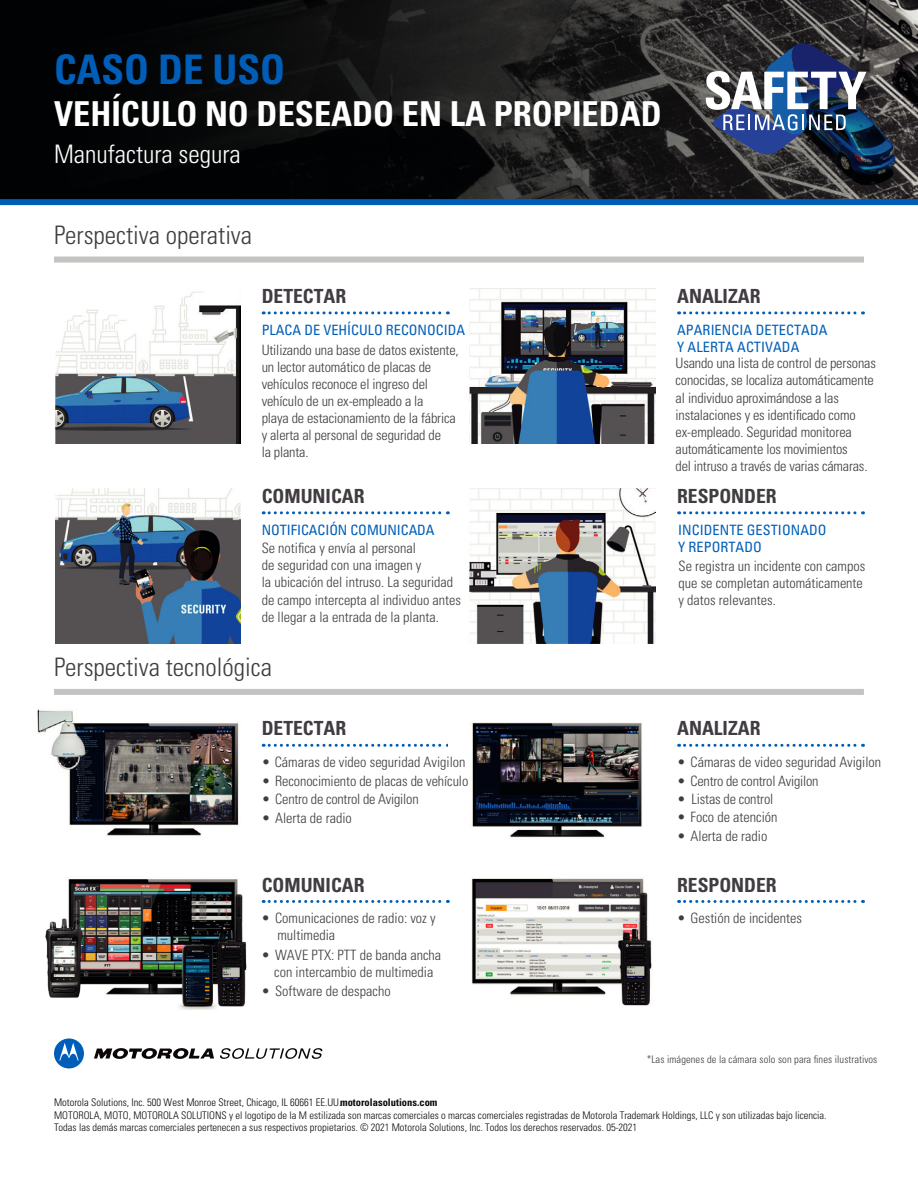
<style>
.page{position:relative;width:918px;height:1188px;background:#fff}
.page>*{position:absolute;margin:0;border:0;box-sizing:border-box;transform-origin:0 0}
.t1{font:700 condensed 40.8px "Univers";color:#005eb8}
.t2{font:700 condensed 34.35px "Univers";color:#fff}
.t3{font:300 condensed 25.5px "Univers LT Std";color:#413c41}
.t4{font:300 condensed 25.5px "Univers LT Std";color:#fff}
.t5{font:700 condensed 19.5px "Univers";color:#413c41}
.t6{font:300 condensed 14.25px/17.1px "Univers LT Std";letter-spacing:-.005em;color:#413c41}
.t7{font:condensed 14.25px/17.1px "Univers";color:#005eb8}
.t8{font:300 condensed 10.5px/12.6px "Univers LT Std";color:#100e0e}
.t9{font:300 condensed 10.5px "Univers LT Std";color:#0b0607}
.t10{font:300 condensed 10.5px "Univers LT Std";letter-spacing:.01em;color:#413c41}
.s1{font-family:"Univers";font-weight:700}
</style>
<div class="page">
<svg style="left:0;top:0;width:918px;height:199px;background:#181818"></svg>
<div style="left:0;top:199px;width:918px;height:6px;background:#005eb8"></div>
<img style="left:55px;top:291px;width:185px;height:153px">
<img style="left:37px;top:708px;width:202px;height:128px">
<img style="left:55px;top:489px;width:185px;height:154px">
<img style="left:470px;top:289px;width:185px;height:155px">
<svg style="left:469px;top:488px;width:187px;height:156px"></svg>
<img style="left:470px;top:489px;width:185px;height:154px">
<img style="left:471px;top:878px;width:181px;height:128px">
<svg style="left:263px;top:311px;width:185px;height:3px"></svg>
<svg style="left:263px;top:744px;width:185px;height:3px"></svg>
<svg style="left:263px;top:511px;width:185px;height:3px"></svg>
<svg style="left:263px;top:900px;width:185px;height:3px"></svg>
<svg style="left:679px;top:311px;width:185px;height:3px"></svg>
<svg style="left:679px;top:744px;width:185px;height:3px"></svg>
<svg style="left:679px;top:511px;width:185px;height:3px"></svg>
<svg style="left:679px;top:900px;width:185px;height:3px"></svg>
<img style="left:472px;top:722px;width:170px;height:116px">
<img style="left:68px;top:879px;width:179px;height:131px">
<div style="left:54px;top:689px;width:810px;height:6px;background:#c4c3c1"></div>
<div style="left:54px;top:257px;width:810px;height:6px;background:#c4c3c1"></div>
<svg style="left:94px;top:1048px;width:120px;height:11px"></svg>
<svg style="left:54px;top:1038px;width:30px;height:30px"></svg>
<svg style="left:220px;top:1048px;width:102px;height:11px"></svg>
<img style="left:45px;top:892px;width:50px;height:111px">
<svg style="left:706px;top:43px;width:161px;height:111px"></svg>
<h1 class="t1" style="left:54px;top:44px;width:233px">CASO DE USO</h1>
<h2 class="t2" style="left:54px;top:92px;width:609px">VEHÍCULO NO DESEADO EN LA PROPIEDAD</h2>
<h3 class="t4" style="left:54px;top:139px;width:188px">Manufactura segura</h3>
<h3 class="t3" style="left:54px;top:220px;width:200px">Perspectiva operativa</h3>
<h3 class="t5" style="left:262px;top:284px;width:86px">DETECTAR</h3>
<p class="t7" style="left:262px;top:321px;width:205px">PLACA DE VEHÍCULO RECONOCIDA</p>
<p class="t6" style="left:262px;top:341px;width:199px">Utilizando una base de datos existente, un lector automático de placas de vehículos reconoce el ingreso del vehículo de un ex-empleado a la<br>playa de estacionamiento de la fábrica y alerta al personal de seguridad de<br>la planta.</p>
<h3 class="t5" style="left:262px;top:484px;width:104px">COMUNICAR</h3>
<p class="t7" style="left:262px;top:521px;width:175px">NOTIFICACIÓN COMUNICADA</p>
<p class="t6" style="left:262px;top:540px;width:201px">Se notifica y envía al personal<br>de seguridad con una imagen y<br>la ubicación del intruso. La seguridad de campo intercepta al individuo antes de llegar a la entrada de la planta.</p>
<h3 class="t3" style="left:54px;top:652px;width:220px">Perspectiva tecnológica</h3>
<h3 class="t5" style="left:262px;top:717px;width:86px">DETECTAR</h3>
<p class="t6" style="left:262px;top:754px;width:205px">• Cámaras de video seguridad Avigilon</p>
<p class="t6" style="left:262px;top:772px;width:208px">• Reconocimiento de placas de vehículo</p>
<p class="t6" style="left:262px;top:791px;width:159px">• Centro de control de Avigilon</p>
<p class="t6" style="left:262px;top:809px;width:92px">• Alerta de radio</p>
<h3 class="t5" style="left:262px;top:873px;width:104px">COMUNICAR</h3>
<p class="t6" style="left:277px;top:909px;width:160px;text-indent:-16px">• Comunicaciones de radio: voz y multimedia</p>
<p class="t6" style="left:262px;top:946px;width:181px;text-align:center">• WAVE PTX: PTT de banda ancha con intercambio de multimedia</p>
<p class="t6" style="left:262px;top:983px;width:131px">• Software de despacho</p>
<p class="t9" style="left:54px;top:1096px;width:385px">Motorola Solutions, Inc. 500 West Monroe Street, Chicago, IL 60661 EE.UU. <span class="s1">motorolasolutions.com</span></p>
<h3 class="t5" style="left:677px;top:284px;width:85px">ANALIZAR</h3>
<p class="t7" style="left:677px;top:321px;width:152px">APARIENCIA DETECTADA<br>Y ALERTA ACTIVADA</p>
<p class="t6" style="left:676px;top:355px;width:202px">Usando una lista de control de personas conocidas, se localiza automáticamente al individuo aproximándose a las instalaciones y es identificado como ex-empleado. Seguridad monitorea automáticamente los movimientos<br>del intruso a través de varias cámaras.</p>
<h3 class="t5" style="left:677px;top:484px;width:101px">RESPONDER</h3>
<p class="t7" style="left:678px;top:521px;width:150px">INCIDENTE GESTIONADO<br>Y REPORTADO</p>
<p class="t6" style="left:679px;top:558px;width:188px">Se registra un incidente con campos que se completan automáticamente y datos relevantes.</p>
<h3 class="t5" style="left:677px;top:717px;width:85px">ANALIZAR</h3>
<p class="t6" style="left:677px;top:754px;width:206px">• Cámaras de video seguridad Avigilon</p>
<p class="t6" style="left:677px;top:772px;width:143px">• Centro de control Avigilon</p>
<p class="t6" style="left:677px;top:791px;width:98px">• Listas de control</p>
<p class="t6" style="left:677px;top:809px;width:102px">• Foco de atención</p>
<p class="t6" style="left:677px;top:827px;width:92px">• Alerta de radio</p>
<h3 class="t5" style="left:677px;top:873px;width:101px">RESPONDER</h3>
<p class="t6" style="left:677px;top:909px;width:127px">• Gestión de incidentes</p>
<p class="t10" style="left:647px;top:1053px;width:232px">*Las imágenes de la cámara solo son para fines ilustrativos</p>
<p class="t8" style="left:54px;top:1109px;width:774px">MOTOROLA, MOTO, MOTOROLA SOLUTIONS y el logotipo de la M estilizada son marcas comerciales o marcas comerciales registradas de Motorola Trademark Holdings, LLC y son utilizadas bajo licencia.<br>Todas las demás marcas comerciales pertenecen a sus respectivos propietarios. © 2021 Motorola Solutions, Inc. Todos los derechos reservados. 05-2021</p>
</div>
